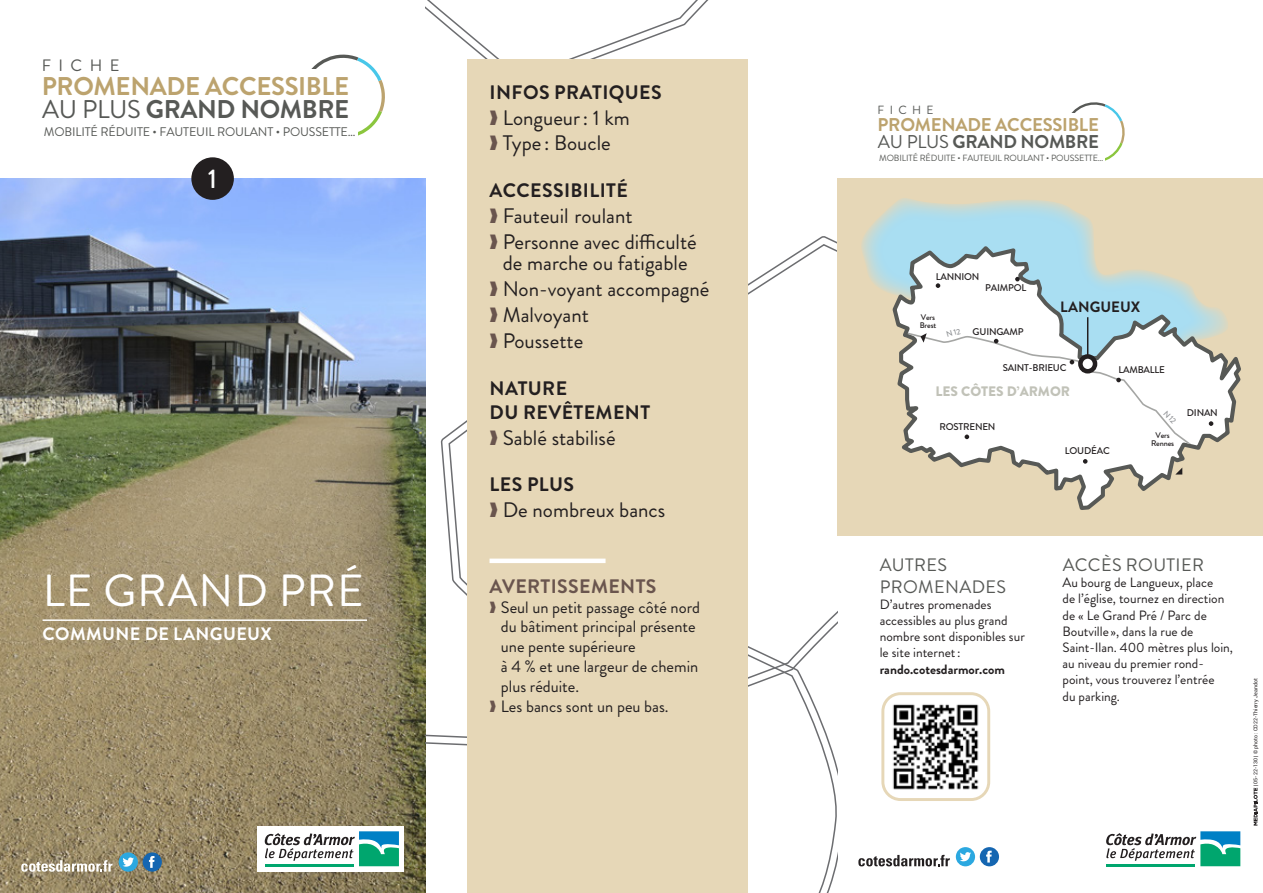
<style>
.page{position:relative;width:1263px;height:893px;background:#fff}
.page>*{position:absolute;margin:0;border:0;box-sizing:border-box;transform-origin:0 0}
.t1{font:45px "Brandon Grotesque";letter-spacing:.02em;color:#fff}
.t2{font:500 27px "Brandon Grotesque";color:#fff}
.t3{font:700 25.65px "Brandon Grotesque";letter-spacing:-.015em;color:#bca36e}
.t4{font:700 25.65px "Brandon Grotesque";letter-spacing:-.015em;color:#575956}
.t5{font:21px/26px "Brandon Grotesque";color:#231f20}
.t6{font:700 19.5px/23.4px "Brandon Grotesque";letter-spacing:.02em;color:#231f20}
.t7{font:700 19.5px "Brandon Grotesque";letter-spacing:.02em;color:#6a554e}
.t8{font:700 18.45px "Brandon Grotesque";letter-spacing:-.015em;color:#bca36e}
.t9{font:700 18.45px "Brandon Grotesque";letter-spacing:-.015em;color:#575956}
.t10{font:18px/21.6px "Brandon Grotesque";letter-spacing:.02em;color:#575956}
.t11{font:700 18px "Brandon Grotesque";letter-spacing:.02em;color:#fff}
.t12{font:16.5px "Brandon Grotesque";color:#231f20}
.t13{font:16.5px "Brandon Grotesque";letter-spacing:.45em;color:#575956}
.t14{font:700 15px "Brandon Grotesque";color:#231f20}
.t15{font:900 13.8px "Brandon Grotesque";color:#c1c2b8}
.t16{font:13.5px/16.2px "Brandon Grotesque";color:#231f20}
.t17{font:700 13.5px "Brandon Grotesque";color:#231f20}
.t18{font:12.45px "Brandon Grotesque";letter-spacing:-.015em;color:#575956}
.t19{font:11.85px "Brandon Grotesque";letter-spacing:.45em;color:#575956}
.t20{font:500 9.75px "Brandon Grotesque";letter-spacing:-.02em;color:#231f20}
.t21{font:9px "Brandon Grotesque";letter-spacing:-.015em;color:#575956}
.t22{font:500 8.1px/8.1px "Brandon Grotesque";letter-spacing:-.02em;color:#231f20;text-align:center}
.t23{font:5.25px "Roboto";color:#231f20}
.s1{font-weight:400}
.s2{color:#6a554e}
</style>
<div class="page">
<img style="left:0;top:179px;width:425px;height:714px">
<svg style="left:311px;top:54px;width:74px;height:82px"></svg>
<div style="left:200px;top:70px;width:157px;height:46px;background:#fff"></div>
<div style="left:293px;top:71px;width:65px;height:69px;background:#fff"></div>
<div style="left:191px;top:157px;width:43px;height:43px;background:#231f20;border-radius:50%"></div>
<hr style="left:43px;top:619px;width:324px;height:2px;background:#fff">
<div style="left:258px;top:826px;width:146px;height:46px;background:#fff"></div>
<svg style="left:265px;top:831px;width:134px;height:35px"></svg>
<div style="left:143px;top:852px;width:19px;height:20px;background:#1566b1;border-radius:50%"></div>
<svg style="left:149px;top:856px;width:5px;height:12px"></svg>
<div style="left:119px;top:852px;width:19px;height:20px;background:#2ba8e0;border-radius:50%"></div>
<svg style="left:123px;top:857px;width:11px;height:10px"></svg>
<svg style="left:21px;top:860px;width:92px;height:12px"></svg>
<svg style="left:440px;top:236px;width:398px;height:382px"></svg>
<svg style="left:425px;top:618px;width:413px;height:275px"></svg>
<svg style="left:425px;top:0;width:323px;height:60px"></svg>
<svg style="left:1071px;top:102px;width:53px;height:59px"></svg>
<div style="left:991px;top:113px;width:113px;height:33px;background:#fff"></div>
<div style="left:1058px;top:114px;width:47px;height:50px;background:#fff"></div>
<svg style="left:1106px;top:831px;width:134px;height:35px"></svg>
<div style="left:980px;top:847px;width:19px;height:19px;background:#1566b1;border-radius:50%"></div>
<svg style="left:986px;top:851px;width:6px;height:11px"></svg>
<div style="left:956px;top:847px;width:19px;height:19px;background:#2ba8e0;border-radius:50%"></div>
<svg style="left:960px;top:852px;width:11px;height:9px"></svg>
<svg style="left:858px;top:855px;width:92px;height:11px"></svg>
<svg style="left:1253px;top:788px;width:4px;height:38px"></svg>
<div style="left:837px;top:179px;width:425px;height:357px;background:#e6d7b7"></div>
<svg style="left:862px;top:198px;width:232px;height:95px"></svg>
<svg style="left:890px;top:242px;width:351px;height:268px"></svg>
<svg style="left:1015px;top:277px;width:5px;height:4px"></svg>
<svg style="left:936px;top:283px;width:4px;height:5px"></svg>
<svg style="left:1209px;top:421px;width:4px;height:5px"></svg>
<svg style="left:1083px;top:459px;width:4px;height:5px"></svg>
<svg style="left:1175px;top:468px;width:7px;height:7px"></svg>
<div style="left:467px;top:60px;width:281px;height:833px;background:#e6d7b7"></div>
<hr style="left:489px;top:559px;width:116px;height:4px;background:#fff">
<hr style="left:1087px;top:317px;width:1px;height:39px;background:#231f20">
<img style="left:885px;top:696px;width:104px;height:101px">
<div style="left:881px;top:692px;width:109px;height:109px;border:3px solid #e6d7b7;border-radius:18px"></div>
<svg style="left:907px;top:328px;width:284px;height:116px;background:#f2f4f4"></svg>
<p class="t13" style="left:42px;top:54px;width:79px">FICHE</p>
<h3 class="t4" style="left:42px;top:92px;width:308px"><span class="s1">AU PLUS</span> GRAND NOMBRE</h3>
<p class="t18" style="left:44px;top:123px;width:313px">MOBILITÉ RÉDUITE • FAUTEUIL ROULANT • POUSSETTE…</p>
<h2 class="t2" style="left:208px;top:160px;width:11px">1</h2>
<h3 class="t3" style="left:42px;top:68px;width:309px">PROMENADE ACCESSIBLE</h3>
<h1 class="t1" style="left:43px;top:559px;width:322px">LE GRAND PRÉ</h1>
<h3 class="t11" style="left:43px;top:621px;width:231px">COMMUNE DE LANGUEUX</h3>
<h3 class="t6" style="left:490px;top:81px;width:174px">INFOS PRATIQUES</h3>
<h3 class="t5" style="left:489px;top:105px;width:142px;line-height:25.2px"><span class="s2">❱</span> Longueur: 1 km <span class="s2">❱</span> Type : Boucle</h3>
<h3 class="t6" style="left:490px;top:179px;width:140px">ACCESSIBILITÉ</h3>
<h3 class="t5" style="left:489px;top:203px;width:209px"><span class="s2">❱</span> Fauteuil roulant<br><span class="s2">❱</span> Personne avec difficulté</h3>
<h3 class="t5" style="left:489px;top:251px;width:221px;text-indent:13px">de marche ou fatigable<br><span class="s2">❱</span> Non-voyant accompagné <span class="s2">❱</span> Malvoyant<br><span class="s2">❱</span> Poussette</h3>
<h3 class="t6" style="left:490px;top:377px;width:162px">NATURE<br>DU REVÊTEMENT</h3>
<h3 class="t5" style="left:489px;top:425px;width:128px"><span class="s2">❱</span> Sablé stabilisé</h3>
<h3 class="t6" style="left:490px;top:473px;width:86px">LES PLUS</h3>
<h3 class="t5" style="left:489px;top:498px;width:177px"><span class="s2">❱</span> De nombreux bancs</h3>
<h3 class="t7" style="left:490px;top:572px;width:168px">AVERTISSEMENTS</h3>
<p class="t12" style="left:489px;top:596px;width:212px"><span class="s2">❱</span> Seul un petit passage côté nord</p>
<p class="t12" style="left:501px;top:615px;width:196px">du bâtiment principal présente</p>
<p class="t12" style="left:501px;top:635px;width:136px">une pente supérieure</p>
<p class="t12" style="left:501px;top:655px;width:199px">à 4 % et une largeur de chemin</p>
<p class="t12" style="left:501px;top:675px;width:80px">plus réduite.</p>
<p class="t12" style="left:489px;top:695px;width:181px"><span class="s2">❱</span> Les bancs sont un peu bas.</p>
<p class="t19" style="left:877px;top:102px;width:58px">FICHE</p>
<h3 class="t9" style="left:878px;top:129px;width:222px"><span class="s1">AU PLUS</span> GRAND NOMBRE</h3>
<p class="t21" style="left:879px;top:151px;width:226px">MOBILITÉ RÉDUITE • FAUTEUIL ROULANT • POUSSETTE…</p>
<h3 class="t8" style="left:877px;top:112px;width:223px">PROMENADE ACCESSIBLE</h3>
<p class="t20" style="left:936px;top:270px;width:45px">LANNION</p>
<p class="t22" style="left:920px;top:313px;width:18px;text-align:left">Vers<br>Brest</p>
<p class="t20" style="left:985px;top:280px;width:43px">PAIMPOL</p>
<p class="t14" style="left:1060px;top:296px;width:82px">LANGUEUX</p>
<p class="t20" style="left:973px;top:325px;width:52px">GUINGAMP</p>
<p class="t20" style="left:1003px;top:361px;width:65px">SAINT-BRIEUC</p>
<p class="t20" style="left:1118px;top:363px;width:48px">LAMBALLE</p>
<p class="t15" style="left:935px;top:381px;width:136px">LES CÔTES D’ARMOR</p>
<p class="t20" style="left:939px;top:420px;width:57px">ROSTRENEN</p>
<p class="t20" style="left:1065px;top:444px;width:46px">LOUDÉAC</p>
<p class="t22" style="left:1151px;top:431px;width:25px">Vers<br>Rennes</p>
<p class="t20" style="left:1187px;top:406px;width:32px">DINAN</p>
<h3 class="t10" style="left:880px;top:554px;width:128px">AUTRES<br>PROMENADES</h3>
<p class="t16" style="left:880px;top:596px;width:147px">D’autres promenades accessibles au plus grand nombre sont disponibles sur le site internet:</p>
<p class="t17" style="left:880px;top:659px;width:127px">rando.cotesdarmor.com</p>
<h3 class="t10" style="left:1063px;top:554px;width:143px">ACCÈS ROUTIER</h3>
<p class="t16" style="left:1062px;top:575px;width:172px">Au bourg de Langueux, place<br>de l’église, tournez en direction de « Le Grand Pré / Parc de<br>Boutville », dans la rue de<br>Saint-Ilan. 400 mètres plus loin, au niveau du premier rond&shy;point, vous trouverez l’entrée<br>du parking.</p>
<p class="t23" style="left:1252px;top:786px;width:109px;rotate:-90deg">| 05-22-130 | © photo : CD22-Thierry Jeandot</p>
</div>
